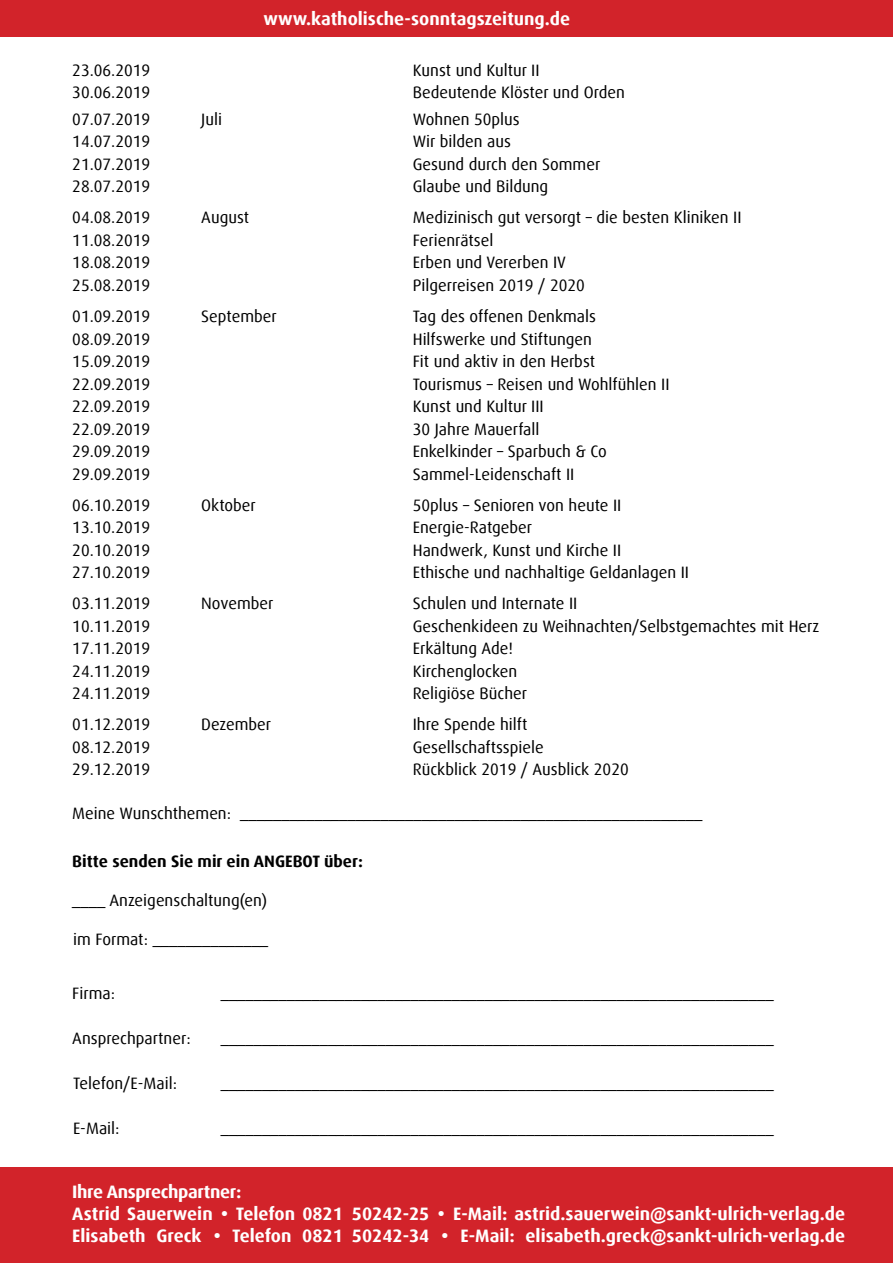
<style>
.page{position:relative;width:893px;height:1263px;background:#fff}
.page>*{position:absolute;margin:0;border:0;box-sizing:border-box;transform-origin:0 0}
.t1{font:700 18px/21.6px "Dax Offc Pro";color:#fff}
.t2{font:16.5px "Dax Offc Pro";color:#000}
.t3{font:700 16.5px "Dax Offc Pro";color:#000}
</style>
<div class="page">
<div style="left:0;top:1167px;width:893px;height:96px;background:#d2232a"></div>
<div style="left:0;top:0;width:893px;height:36px;background:#d2232a"></div>
<p class="t1" style="left:264px;top:8px;width:308px">www.katholische-sonntagszeitung.de</p>
<p class="t2" style="left:72px;top:59px;width:79px">23.06.2019</p>
<p class="t2" style="left:413px;top:59px;width:128px">Kunst und Kultur II</p>
<p class="t2" style="left:72px;top:82px;width:79px">30.06.2019</p>
<p class="t2" style="left:413px;top:82px;width:214px">Bedeutende Klöster und Orden</p>
<p class="t2" style="left:72px;top:109px;width:79px">07.07.2019</p>
<p class="t2" style="left:201px;top:109px;width:22px">Juli</p>
<p class="t2" style="left:413px;top:109px;width:109px">Wohnen 50plus</p>
<p class="t2" style="left:72px;top:131px;width:79px">14.07.2019</p>
<p class="t2" style="left:413px;top:131px;width:100px">Wir bilden aus</p>
<p class="t2" style="left:72px;top:154px;width:79px">21.07.2019</p>
<p class="t2" style="left:413px;top:154px;width:189px">Gesund durch den Sommer</p>
<p class="t2" style="left:72px;top:176px;width:79px">28.07.2019</p>
<p class="t2" style="left:413px;top:176px;width:137px">Glaube und Bildung</p>
<p class="t2" style="left:72px;top:207px;width:79px">04.08.2019</p>
<p class="t2" style="left:201px;top:207px;width:49px">August</p>
<p class="t2" style="left:413px;top:207px;width:330px">Medizinisch gut versorgt – die besten Kliniken II</p>
<p class="t2" style="left:72px;top:230px;width:79px">11.08.2019</p>
<p class="t2" style="left:413px;top:230px;width:82px">Ferienrätsel</p>
<p class="t2" style="left:72px;top:252px;width:79px">18.08.2019</p>
<p class="t2" style="left:413px;top:252px;width:155px">Erben und Vererben IV</p>
<p class="t2" style="left:72px;top:275px;width:79px">25.08.2019</p>
<p class="t2" style="left:413px;top:275px;width:174px">Pilgerreisen 2019 / 2020</p>
<p class="t2" style="left:72px;top:306px;width:79px">01.09.2019</p>
<p class="t2" style="left:201px;top:306px;width:77px">September</p>
<p class="t2" style="left:413px;top:306px;width:185px">Tag des offenen Denkmals</p>
<p class="t2" style="left:72px;top:328px;width:79px">08.09.2019</p>
<p class="t2" style="left:413px;top:328px;width:181px">Hilfswerke und Stiftungen</p>
<p class="t2" style="left:72px;top:351px;width:79px">15.09.2019</p>
<p class="t2" style="left:413px;top:351px;width:184px">Fit und aktiv in den Herbst</p>
<p class="t2" style="left:72px;top:373px;width:79px">22.09.2019</p>
<p class="t2" style="left:413px;top:373px;width:258px">Tourismus – Reisen und Wohlfühlen II</p>
<p class="t2" style="left:72px;top:396px;width:79px">22.09.2019</p>
<p class="t2" style="left:413px;top:396px;width:132px">Kunst und Kultur III</p>
<p class="t2" style="left:72px;top:418px;width:79px">22.09.2019</p>
<p class="t2" style="left:413px;top:418px;width:128px">30 Jahre Mauerfall</p>
<p class="t2" style="left:72px;top:441px;width:79px">29.09.2019</p>
<p class="t2" style="left:413px;top:441px;width:195px">Enkelkinder – Sparbuch &amp; Co</p>
<p class="t2" style="left:72px;top:463px;width:79px">29.09.2019</p>
<p class="t2" style="left:413px;top:463px;width:163px">Sammel-Leidenschaft II</p>
<p class="t2" style="left:72px;top:494px;width:79px">06.10.2019</p>
<p class="t2" style="left:201px;top:494px;width:56px">Oktober</p>
<p class="t2" style="left:413px;top:494px;width:210px">50plus – Senioren von heute II</p>
<p class="t2" style="left:72px;top:517px;width:79px">13.10.2019</p>
<p class="t2" style="left:413px;top:517px;width:121px">Energie-Ratgeber</p>
<p class="t2" style="left:72px;top:539px;width:79px">20.10.2019</p>
<p class="t2" style="left:413px;top:539px;width:210px">Handwerk, Kunst und Kirche II</p>
<p class="t2" style="left:72px;top:562px;width:79px">27.10.2019</p>
<p class="t2" style="left:413px;top:562px;width:278px">Ethische und nachhaltige Geldanlagen II</p>
<p class="t2" style="left:72px;top:593px;width:79px">03.11.2019</p>
<p class="t2" style="left:201px;top:593px;width:74px">November</p>
<p class="t2" style="left:413px;top:593px;width:166px">Schulen und Internate II</p>
<p class="t2" style="left:72px;top:615px;width:79px">10.11.2019</p>
<p class="t2" style="left:413px;top:615px;width:408px">Geschenkideen zu Weihnachten/Selbstgemachtes mit Herz</p>
<p class="t2" style="left:72px;top:638px;width:79px">17.11.2019</p>
<p class="t2" style="left:413px;top:638px;width:102px">Erkältung Ade!</p>
<p class="t2" style="left:72px;top:660px;width:79px">24.11.2019</p>
<p class="t2" style="left:413px;top:660px;width:106px">Kirchenglocken</p>
<p class="t2" style="left:72px;top:683px;width:79px">24.11.2019</p>
<p class="t2" style="left:413px;top:683px;width:116px">Religiöse Bücher</p>
<p class="t2" style="left:72px;top:714px;width:79px">01.12.2019</p>
<p class="t2" style="left:201px;top:714px;width:71px">Dezember</p>
<p class="t2" style="left:413px;top:714px;width:116px">Ihre Spende hilft</p>
<p class="t2" style="left:72px;top:736px;width:79px">08.12.2019</p>
<p class="t2" style="left:413px;top:736px;width:132px">Gesellschaftsspiele</p>
<p class="t2" style="left:72px;top:759px;width:79px">29.12.2019</p>
<p class="t2" style="left:413px;top:759px;width:217px">Rückblick 2019 / Ausblick 2020</p>
<p class="t2" style="left:72px;top:803px;width:631px">Meine Wunschthemen: ________________________________________________________</p>
<p class="t3" style="left:72px;top:851px;width:292px">Bitte senden Sie mir ein ANGEBOT über:</p>
<p class="t2" style="left:72px;top:890px;width:196px">____ Anzeigenschaltung(en)</p>
<p class="t2" style="left:73px;top:929px;width:197px">im Format: ______________</p>
<p class="t2" style="left:72px;top:982px;width:44px">Firma:</p>
<p class="t2" style="left:221px;top:982px;width:554px">___________________________________________________________________</p>
<p class="t2" style="left:72px;top:1027px;width:120px">Ansprechpartner:</p>
<p class="t2" style="left:221px;top:1027px;width:554px">___________________________________________________________________</p>
<p class="t2" style="left:73px;top:1072px;width:106px">Telefon/E-Mail:</p>
<p class="t2" style="left:221px;top:1072px;width:554px">___________________________________________________________________</p>
<p class="t2" style="left:73px;top:1117px;width:48px">E-Mail:</p>
<p class="t2" style="left:221px;top:1117px;width:554px">___________________________________________________________________</p>
<p class="t1" style="left:72px;top:1181px;width:774px">Ihre Ansprechpartner:<br>Astrid Sauerwein ∙ Telefon 0821 50242-25 ∙ E-Mail: astrid.sauerwein@sankt-ulrich-verlag.de<br>Elisabeth Greck ∙ Telefon 0821 50242-34 ∙ E-Mail: elisabeth.greck@sankt-ulrich-verlag.de</p>
</div>
